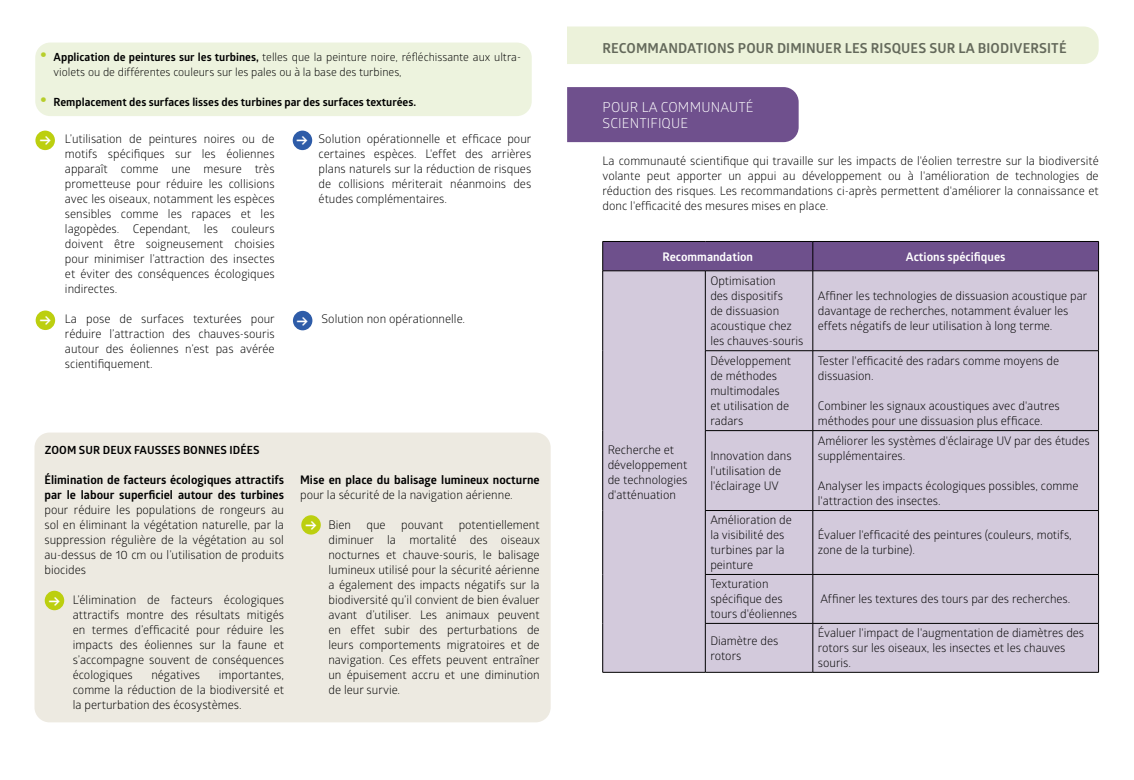
<style>
.page{position:relative;width:1134px;height:780px;background:#fff}
.page>*{position:absolute;margin:0;border:0;box-sizing:border-box;transform-origin:0 0}
.t1{font:700 18.75px "Glober";color:#fff}
.t2{font:700 13.75px "Glober";letter-spacing:.01em;color:#64695b}
.t3{font:13.75px/16.5px "Glober";letter-spacing:.01em;color:#fff}
.t4{font:11.88px/15px "Glober";color:#000}
.t5{font:700 11.88px/15px "Glober";color:#000}
.t6{font:700 11.88px "Glober";color:#fff}
.t7{font:11.25px/15px "Glober";color:#000}
.t8{font:700 11.25px "Glober";color:#000}
.s1{font-weight:700;font-size:22.5px;color:#b7ce2b}
.s2{font-weight:700}
.s3{font-size:22.5px;color:#b7ce2b}
.s4{font-weight:700;font-size:18.75px;color:#fff}
</style>
<div class="page">
<div style="left:36px;top:310px;width:19px;height:20px;background:#bccf0f;border-radius:50%"></div>
<div style="left:293px;top:311px;width:19px;height:19px;background:#2e5ca8;border-radius:50%"></div>
<div style="left:34px;top:432px;width:517px;height:290px;background:#edeae1;border-radius:15px"></div>
<div style="left:45px;top:590px;width:19px;height:20px;background:#bccf0f;border-radius:50%"></div>
<div style="left:301px;top:515px;width:20px;height:19px;background:#bccf0f;border-radius:50%"></div>
<div style="left:35px;top:43px;width:497px;height:73px;background:#edf3de;border-radius:15px"></div>
<div style="left:35px;top:131px;width:20px;height:19px;background:#bccf0f;border-radius:50%"></div>
<div style="left:293px;top:131px;width:19px;height:19px;background:#2e5ca8;border-radius:50%"></div>
<div style="left:567px;top:26px;width:532px;height:38px;background:#ecf2da"></div>
<div style="left:603px;top:271px;width:496px;height:401px;background:#d3cadc"></div>
<div style="left:602px;top:241px;width:497px;height:29px;background:#6e508c"></div>
<hr style="left:602px;top:270px;width:103px;height:1px;background:#000">
<hr style="left:602px;top:271px;width:1px;height:80px;background:#000">
<hr style="left:705px;top:270px;width:108px;height:1px;background:#000">
<hr style="left:705px;top:271px;width:1px;height:79px;background:#000">
<hr style="left:813px;top:270px;width:286px;height:1px;background:#000">
<hr style="left:813px;top:271px;width:1px;height:79px;background:#000">
<hr style="left:1098px;top:271px;width:1px;height:79px;background:#000">
<hr style="left:602px;top:351px;width:1px;height:79px;background:#000">
<hr style="left:705px;top:350px;width:108px;height:1px;background:#000">
<hr style="left:705px;top:351px;width:1px;height:79px;background:#000">
<hr style="left:813px;top:350px;width:286px;height:1px;background:#000">
<hr style="left:813px;top:351px;width:1px;height:79px;background:#000">
<hr style="left:1098px;top:351px;width:1px;height:79px;background:#000">
<hr style="left:602px;top:430px;width:1px;height:80px;background:#000">
<hr style="left:705px;top:430px;width:108px;height:1px;background:#000">
<hr style="left:705px;top:431px;width:1px;height:79px;background:#000">
<hr style="left:813px;top:430px;width:286px;height:1px;background:#000">
<hr style="left:813px;top:431px;width:1px;height:79px;background:#000">
<hr style="left:1098px;top:431px;width:1px;height:79px;background:#000">
<hr style="left:602px;top:510px;width:1px;height:64px;background:#000">
<hr style="left:705px;top:510px;width:108px;height:1px;background:#000">
<hr style="left:705px;top:510px;width:1px;height:64px;background:#000">
<hr style="left:813px;top:510px;width:286px;height:1px;background:#000">
<hr style="left:813px;top:510px;width:1px;height:64px;background:#000">
<hr style="left:1098px;top:510px;width:1px;height:64px;background:#000">
<hr style="left:602px;top:574px;width:1px;height:49px;background:#000">
<hr style="left:705px;top:574px;width:108px;height:1px;background:#000">
<hr style="left:705px;top:574px;width:1px;height:49px;background:#000">
<hr style="left:813px;top:574px;width:286px;height:1px;background:#000">
<hr style="left:813px;top:574px;width:1px;height:49px;background:#000">
<hr style="left:1098px;top:574px;width:1px;height:49px;background:#000">
<hr style="left:602px;top:623px;width:1px;height:49px;background:#000">
<hr style="left:705px;top:623px;width:108px;height:1px;background:#000">
<hr style="left:705px;top:623px;width:1px;height:49px;background:#000">
<hr style="left:813px;top:623px;width:286px;height:1px;background:#000">
<hr style="left:813px;top:623px;width:1px;height:49px;background:#000">
<hr style="left:1098px;top:623px;width:1px;height:49px;background:#000">
<hr style="left:602px;top:672px;width:103px;height:1px;background:#000">
<hr style="left:705px;top:672px;width:108px;height:1px;background:#000">
<hr style="left:813px;top:672px;width:286px;height:1px;background:#000">
<div style="left:567px;top:87px;width:232px;height:55px;background:#6f508d"></div>
<p class="t7" style="left:54px;top:49px;width:469px;text-indent:-14px"><span class="s1">•</span> <span class="s2">Application de peintures sur les turbines,</span> telles que la peinture noire, réfléchissante aux ultra&shy;violets ou de différentes couleurs sur les pales ou à la base des turbines,</p>
<p class="t8" style="left:39px;top:94px;width:378px"><span class="s3">•</span> Remplacement des surfaces lisses des turbines par des surfaces texturées.</p>
<p class="t4" style="left:65px;top:131px;width:211px;text-align:justify">L’utilisation de peintures noires ou de motifs spécifiques sur les éoliennes apparaît comme une mesure très prometteuse pour réduire les collisions avec les oiseaux, notamment les espèces sensibles comme les rapaces et les lagopèdes. Cependant, les couleurs doivent être soigneusement choisies pour minimiser l’attraction des insectes et éviter des conséquences écologiques indirectes.</p>
<p class="t4" style="left:65px;top:311px;width:211px;text-align:justify">La pose de surfaces texturées pour réduire l’attraction des chauves-souris autour des éoliennes n’est pas avérée scientifiquement.</p>
<p class="t4" style="left:319px;top:131px;width:214px;text-align:justify">Solution opérationnelle et efficace pour certaines espèces. L'effet des arrières plans naturels sur la réduction de risques de collisions mériterait néanmoins des études complémentaires.</p>
<h1 class="t1" style="left:39px;top:128px;width:13px">→</h1>
<h1 class="t1" style="left:296px;top:128px;width:13px">→</h1>
<h1 class="t1" style="left:40px;top:307px;width:13px">→</h1>
<p class="t4" style="left:296px;top:311px;width:170px"><span class="s4">→</span> Solution non opérationnelle.</p>
<p class="t8" style="left:45px;top:442px;width:216px">ZOOM SUR DEUX FAUSSES BONNES IDÉES</p>
<p class="t5" style="left:44px;top:472px;width:241px">Élimination de facteurs écologiques attractifs par le labour superficiel autour des turbines</p>
<p class="t4" style="left:44px;top:501px;width:241px;text-align:justify">pour réduire les populations de rongeurs au sol en éliminant la végétation naturelle, par la suppression régulière de la végétation au sol au-dessus de 10 cm ou l’utilisation de produits biocides</p>
<p class="t4" style="left:73px;top:591px;width:213px;text-align:justify">L’élimination de facteurs écologiques attractifs montre des résultats mitigés en termes d’efficacité pour réduire les impacts des éoliennes sur la faune et s’accompagne souvent de conséquences écologiques</p>
<h1 class="t1" style="left:49px;top:587px;width:13px">→</h1>
<p class="t4" style="left:151px;top:666px;width:50px">négatives</p>
<p class="t4" style="left:73px;top:666px;width:213px;text-align:justify;text-indent:146px">importantes, comme la réduction de la biodiversité et la perturbation des écosystèmes.</p>
<p class="t5" style="left:300px;top:472px;width:241px">Mise en place du balisage lumineux nocturne</p>
<p class="t4" style="left:300px;top:486px;width:214px">pour la sécurité de la navigation aérienne.</p>
<p class="t4" style="left:328px;top:516px;width:24px">Bien</p>
<p class="t4" style="left:367px;top:516px;width:21px">que</p>
<p class="t4" style="left:401px;top:516px;width:44px">pouvant</p>
<p class="t4" style="left:328px;top:516px;width:213px;text-align:justify;text-indent:130px">potentiellement diminuer la mortalité des oiseaux nocturnes et chauve-souris, le balisage lumineux utilisé pour la sécurité aérienne a également des impacts négatifs sur la biodiversité qu’il convient de bien évaluer avant d’utiliser. Les animaux peuvent en effet subir des perturbations de leurs comportements migratoires et de navigation. Ces effets peuvent entraîner un épuisement accru et une diminution de leur survie.</p>
<h1 class="t1" style="left:305px;top:512px;width:13px">→</h1>
<p class="t2" style="left:602px;top:39px;width:466px">RECOMMANDATIONS POUR DIMINUER LES RISQUES SUR LA BIODIVERSITÉ</p>
<p class="t3" style="left:603px;top:98px;width:152px">POUR LA COMMUNAUTÉ<br>SCIENTIFIQUE</p>
<p class="t4" style="left:602px;top:153px;width:498px;text-align:justify">La communauté scientifique qui travaille sur les impacts de l'éolien terrestre sur la biodiversité volante peut apporter un appui au développement ou à l'amélioration de technologies de réduction des risques. Les recommandations ci-après permettent d'améliorer la connaissance et donc l'efficacité des mesures mises en place.</p>
<p class="t6" style="left:662px;top:248px;width:92px">Recommandation</p>
<p class="t6" style="left:906px;top:248px;width:101px">Actions spécifiques</p>
<p class="t4" style="left:710px;top:273px;width:95px">Optimisation<br>des dispositifs<br>de dissuasion acoustique chez les chauves-souris</p>
<p class="t4" style="left:818px;top:288px;width:271px">Affiner les technologies de dissuasion acoustique par davantage de recherches, notamment évaluer les effets négatifs de leur utilisation à long terme.</p>
<p class="t4" style="left:608px;top:441px;width:81px">Recherche et développement de technologies d'atténuation</p>
<p class="t4" style="left:710px;top:353px;width:82px">Développement de méthodes multimodales et utilisation de radars</p>
<p class="t4" style="left:818px;top:353px;width:243px">Tester l'efficacité des radars comme moyens de dissuasion.</p>
<p class="t4" style="left:818px;top:398px;width:243px">Combiner les signaux acoustiques avec d'autres méthodes pour une dissuasion plus efficace.</p>
<p class="t4" style="left:710px;top:447px;width:83px">Innovation dans l'utilisation de l'éclairage UV</p>
<p class="t4" style="left:710px;top:512px;width:83px">Amélioration de la visibilité des turbines par la peinture</p>
<p class="t4" style="left:710px;top:576px;width:88px">Texturation spécifique des tours d'éoliennes</p>
<p class="t4" style="left:818px;top:432px;width:273px">Améliorer les systèmes d'éclairage UV par des études supplémentaires.</p>
<p class="t4" style="left:818px;top:477px;width:262px">Analyser les impacts écologiques possibles, comme l'attraction des insectes.</p>
<p class="t4" style="left:818px;top:527px;width:256px">Évaluer l'efficacité des peintures (couleurs, motifs, zone de la turbine).</p>
<p class="t4" style="left:820px;top:591px;width:252px">Affiner les textures des tours par des recherches.</p>
<p class="t4" style="left:710px;top:632px;width:70px">Diamètre des rotors</p>
<p class="t4" style="left:818px;top:625px;width:268px">Évaluer l'impact de l'augmentation de diamètres des rotors sur les oiseaux, les insectes et les chauves souris.</p>
</div>
